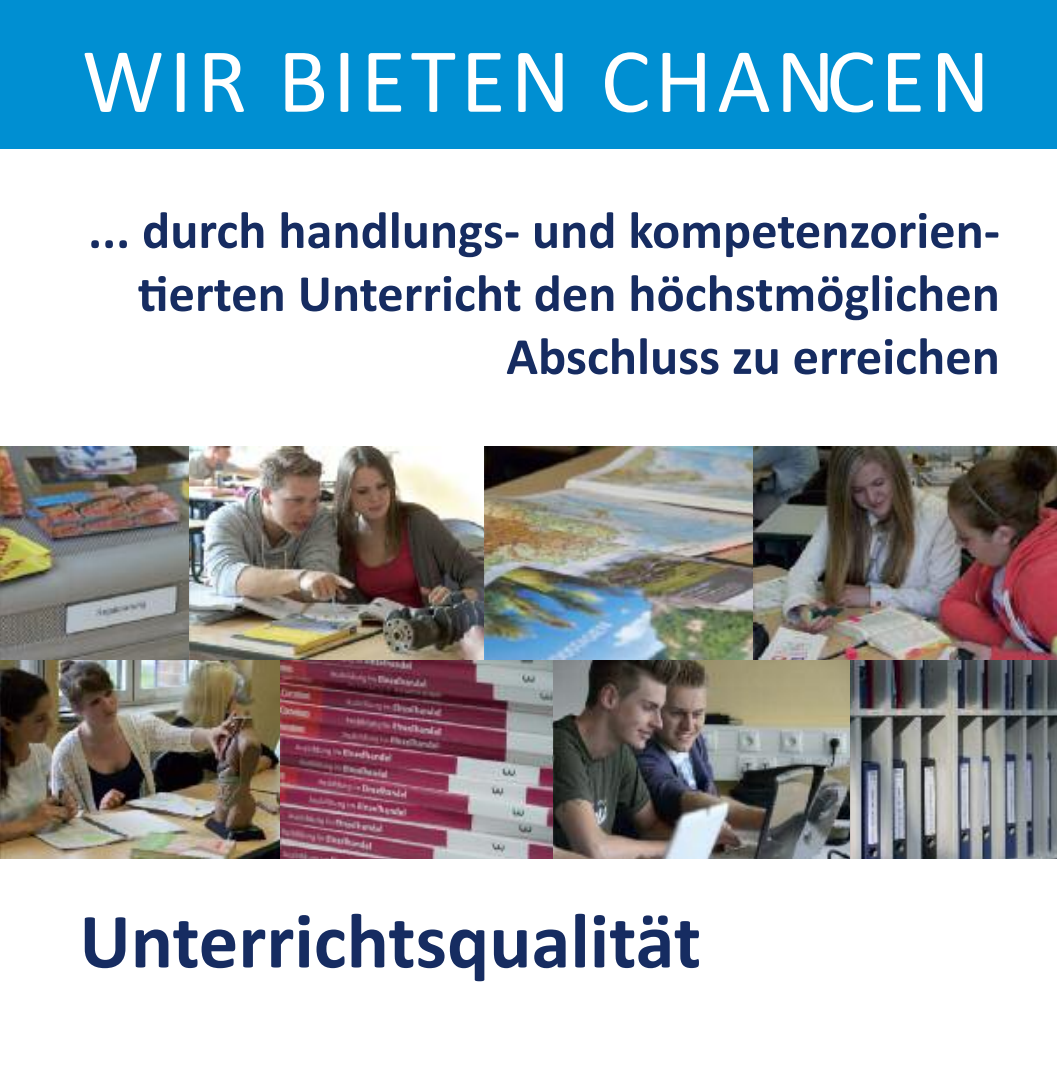
<style>
.page{position:relative;width:1057px;height:1072px;background:#fff}
.page>*{position:absolute;margin:0;border:0;box-sizing:border-box;transform-origin:0 0}
.t1{font:92.75px "Calibri";letter-spacing:.05em;color:#fff}
.t2{font:700 78.75px "Calibri";color:#162c61}
.t3{font:700 52.5px/63px "Calibri";color:#162c61;text-align:right}
</style>
<div class="page">
<img style="left:0;top:446px;width:189px;height:214px">
<img style="left:189px;top:446px;width:295px;height:214px">
<img style="left:484px;top:446px;width:269px;height:214px">
<img style="left:753px;top:446px;width:304px;height:214px">
<img style="left:0;top:660px;width:281px;height:198px">
<img style="left:281px;top:660px;width:272px;height:198px">
<img style="left:553px;top:660px;width:297px;height:198px">
<img style="left:850px;top:660px;width:207px;height:198px">
<div style="left:0;top:0;width:1057px;height:149px;background:#008fd2"></div>
<h1 class="t1" style="left:82px;top:25px;width:910px">WIR BIETEN CHANCEN</h1>
<p class="t3" style="left:88px;top:198px;width:913px">... durch handlungs- und kompetenzorien&shy;tierten Unterricht den höchstmöglichen<br>Abschluss zu erreichen</p>
<h2 class="t2" style="left:79px;top:894px;width:623px">Unterrichtsqualität</h2>
</div>
